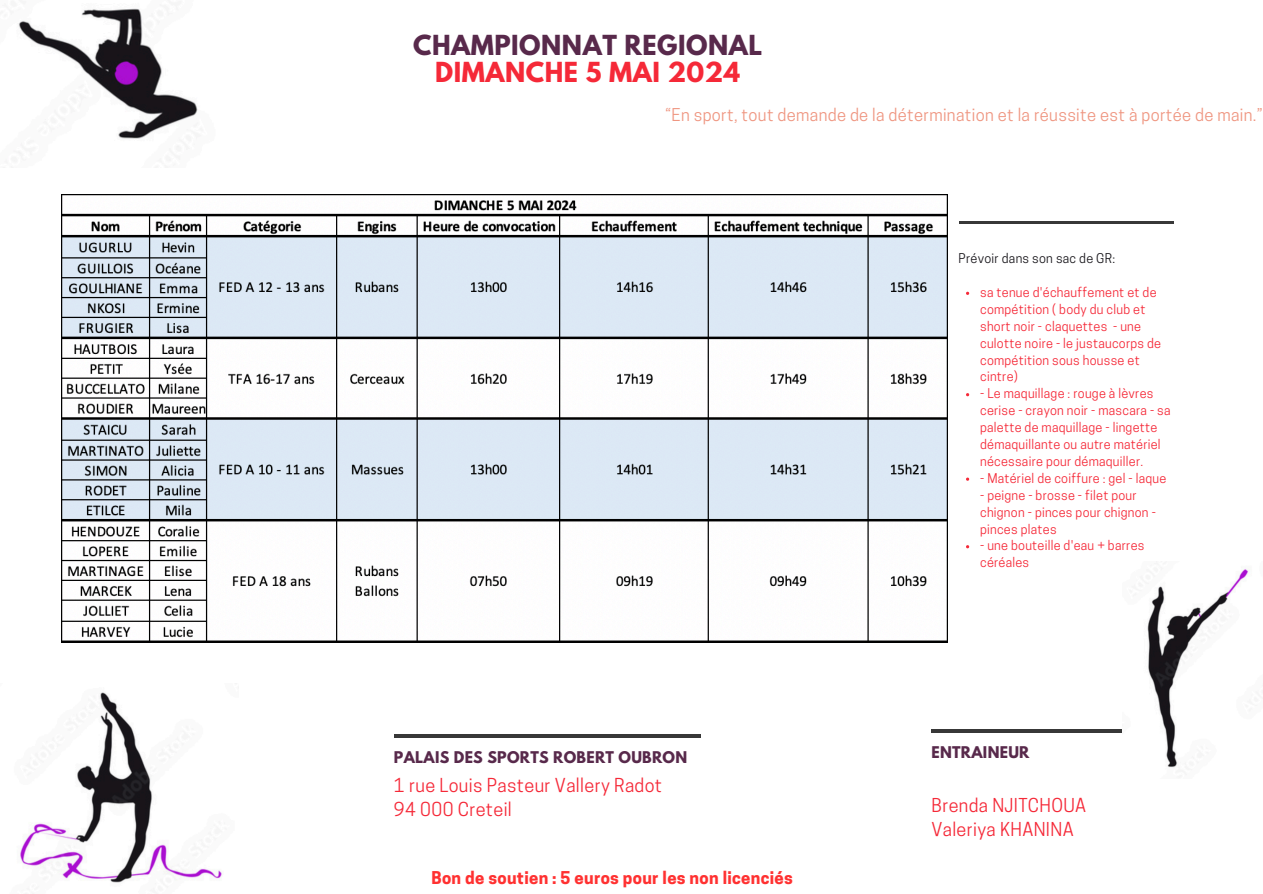
<style>
.page{position:relative;width:1263px;height:894px;background:#fff}
.page>*{position:absolute;margin:0;border:0;box-sizing:border-box;transform-origin:0 0}
.t1{font:700 24.45px/27px "League Spartan";letter-spacing:.02em;color:#58294b;text-align:center}
.t2{font:18px/23.7px "Cooper Hewitt";letter-spacing:.02em;color:#f52938}
.t3{font:16.5px "Cooper Hewitt";letter-spacing:.02em;color:#ef9681}
.t4{font:700 16.5px "Cooper Hewitt";letter-spacing:.02em;color:#ff3131}
.t5{font:700 14.25px "League Spartan";letter-spacing:.02em;color:#58294b}
.t6{font:12.6px/17px "Cooper Hewitt";letter-spacing:.02em;color:#f52938}
.t7{font:12.6px "Cooper Hewitt";letter-spacing:.02em;color:#1a181d}
.s1{color:#f52938}
</style>
<div class="page">
<svg style="left:394px;top:734px;width:306px;height:3px"></svg>
<hr style="left:932px;top:729px;width:306px;height:3px;background:#383838">
<img style="left:14px;top:8px;width:184px;height:153px">
<img style="left:1122px;top:567px;width:134px;height:201px">
<img style="left:20px;top:692px;width:202px;height:191px">
<hr style="left:959px;top:221px;width:214px;height:2px;background:#383838">
<img style="left:62px;top:195px;width:885px;height:447px">
<h3 class="t1" style="left:413px;top:34px;width:351px">CHAMPIONNAT REGIONAL<br><span class="s1">DIMANCHE 5 MAI 2024</span></h3>
<h2 class="t3" style="left:665px;top:108px;width:599px">“En sport, tout demande de la détermination et la réussite est à portée de main.”</h2>
<p class="t5" style="left:394px;top:750px;width:295px">PALAIS DES SPORTS ROBERT OUBRON</p>
<h1 class="t2" style="left:394px;top:775px;width:270px">1 rue Louis Pasteur Vallery Radot<br>94 000 Creteil</h1>
<p class="t4" style="left:431px;top:871px;width:363px">Bon de soutien : 5 euros pour les non licenciés</p>
<p class="t7" style="left:959px;top:254px;width:158px">Prévoir dans son sac de GR:</p>
<p class="t6" style="left:980px;top:285px;width:182px">sa tenue d'échauffement et de compétition ( body du club et short noir - claquettes - une culotte noire - le justaucorps de compétition sous housse et cintre)</p>
<p class="t6" style="left:980px;top:386px;width:192px">- Le maquillage : rouge à lèvres cerise - crayon noir - mascara - sa palette de maquillage - lingette démaquillante ou autre matériel nécessaire pour démaquiller.</p>
<p class="t6" style="left:980px;top:471px;width:188px">- Matériel de coiffure : gel - laque</p>
<p class="t6" style="left:980px;top:488px;width:177px">- peigne - brosse - filet pour chignon - pinces pour chignon - pinces plates</p>
<p class="t6" style="left:980px;top:538px;width:166px">- une bouteille d'eau + barres céréales</p>
<h2 class="t5" style="left:931px;top:745px;width:99px">ENTRAINEUR</h2>
<p class="t2" style="left:931px;top:795px;width:156px">Brenda NJITCHOUA<br>Valeriya KHANINA</p>
</div>
